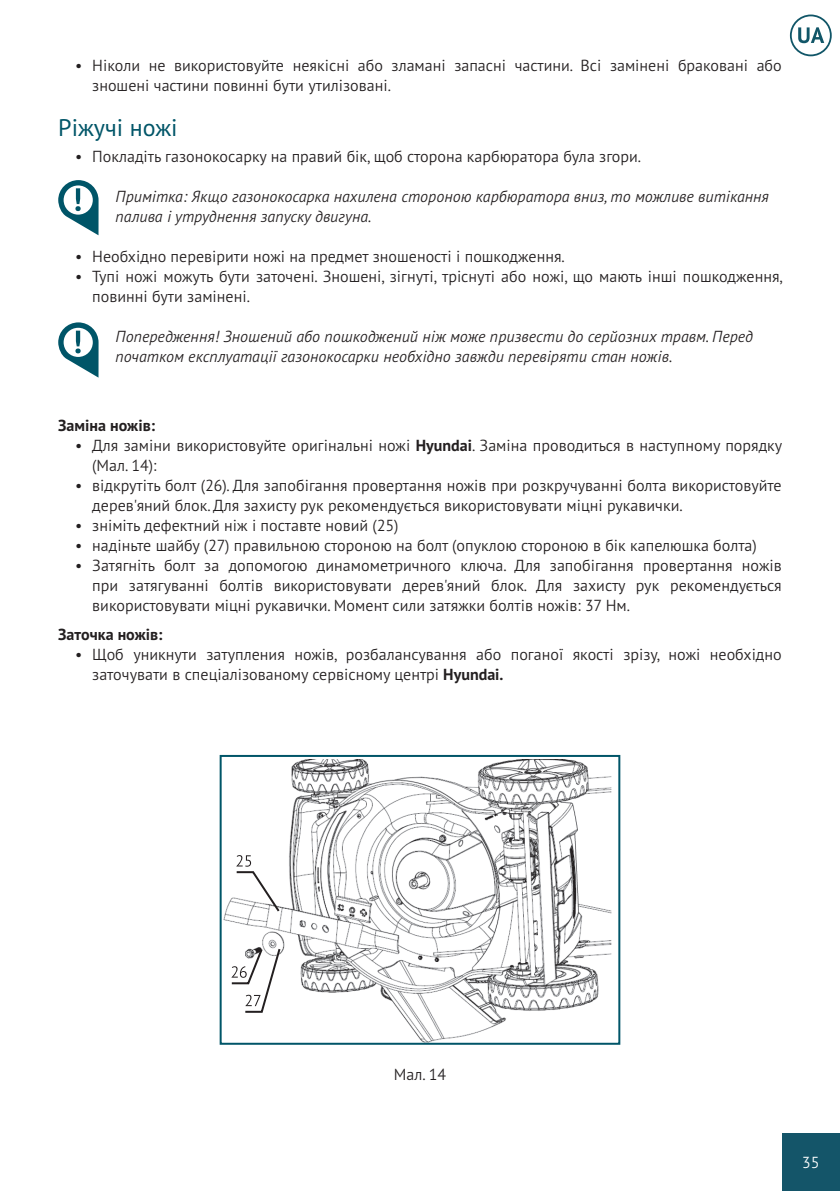
<style>
.page{position:relative;width:840px;height:1191px;background:#fff}
.page>*{position:absolute;margin:0;border:0;box-sizing:border-box;transform-origin:0 0}
.t1{font:24px "PT Sans Pro";color:#005568}
.t2{font:300 16px/20px "PT Sans Pro";color:#231f20}
.t3{font:italic 300 16px/20px "PT Sans Pro";color:#231f20}
.t4{font:700 16px "PT Sans Pro";color:#231f20}
.t5{font:300 16px "PT Sans Pro";color:#fff}
.s1{font-weight:700}
</style>
<div class="page">
<div style="left:781px;top:1133px;width:58px;height:58px;background:#145569"></div>
<svg style="left:58px;top:180px;width:40px;height:55px"></svg>
<svg style="left:58px;top:322px;width:40px;height:56px"></svg>
<img style="left:223px;top:759px;width:389px;height:282px">
<div style="left:219px;top:755px;width:401px;height:289px;border:2px solid #005568"></div>
<svg style="left:230px;top:855px;width:52px;height:158px"></svg>
<svg style="left:789px;top:15px;width:42px;height:41px"></svg>
<p class="t2" style="left:92px;top:54px;width:690px;text-indent:-17px">• Ніколи не використовуйте неякісні або зламані запасні частини. Всі замінені браковані або зношені частини повинні бути утилізовані.</p>
<h1 class="t1" style="left:58px;top:112px;width:121px">Ріжучі ножі</h1>
<p class="t2" style="left:75px;top:146px;width:567px">• Покладіть газонокосарку на правий бік, щоб сторона карбюратора була згори.</p>
<p class="t3" style="left:115px;top:186px;width:654px">Примітка: Якщо газонокосарка нахилена стороною карбюратора вниз, то можливе витікання палива і утруднення запуску двигуна.</p>
<p class="t2" style="left:75px;top:246px;width:491px">• Необхідно перевірити ножі на предмет зношеності і пошкодження.</p>
<p class="t2" style="left:92px;top:266px;width:692px;text-indent:-17px">• Тупі ножі можуть бути заточені. Зношені, зігнуті, тріснуті або ножі, що мають інші пошкодження, повинні бути замінені.</p>
<p class="t3" style="left:115px;top:326px;width:638px">Попередження! Зношений або пошкоджений ніж може призвести до серйозних травм. Перед початком експлуатації газонокосарки необхідно завжди перевіряти стан ножів.</p>
<p class="t4" style="left:58px;top:415px;width:98px">Заміна ножів:</p>
<p class="t2" style="left:92px;top:435px;width:691px;text-indent:-17px">• Для заміни використовуйте оригінальні ножі <span class="s1">Hyundai</span>. Заміна проводиться в наступному порядку (Мал. 14):</p>
<p class="t2" style="left:92px;top:475px;width:690px;text-indent:-17px">• відкрутіть болт (26). Для запобігання провертання ножів при розкручуванні болта використовуйте дерев'яний блок. Для захисту рук рекомендується використовувати міцні рукавички.</p>
<p class="t2" style="left:75px;top:515px;width:324px">• зніміть дефектний ніж і поставте новий (25)</p>
<p class="t2" style="left:75px;top:535px;width:682px">• надіньте шайбу (27) правильною стороною на болт (опуклою стороною в бік капелюшка болта)</p>
<p class="t2" style="left:92px;top:555px;width:690px;text-align:justify;text-indent:-17px">• Затягніть болт за допомогою динамометричного ключа. Для запобігання провертання ножів при затягуванні болтів використовувати дерев'яний блок. Для захисту рук рекомендується використовувати міцні рукавички. Момент сили затяжки болтів ножів: 37 Нм.</p>
<p class="t4" style="left:58px;top:623px;width:106px">Заточка ножів:</p>
<p class="t2" style="left:92px;top:643px;width:690px;text-indent:-17px">• Щоб уникнути затупления ножів, розбалансування або поганої якості зрізу, ножі необхідно заточувати в спеціалізованому сервісному центрі <span class="s1">Hyundai.</span></p>
<p class="t2" style="left:393px;top:1063px;width:54px">Мал. 14</p>
<p class="t5" style="left:801px;top:1152px;width:19px">35</p>
</div>
